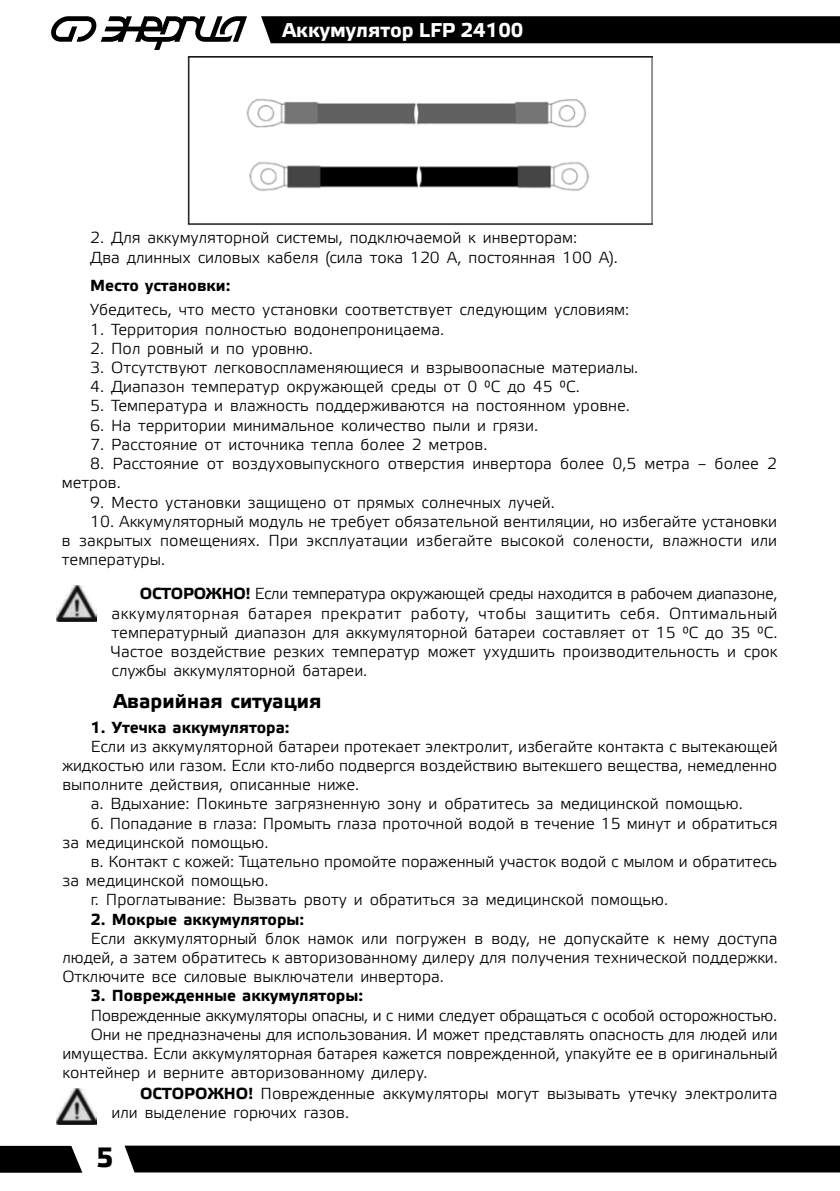
<style>
.page{position:relative;width:840px;height:1191px;background:#fff}
.page>*{position:absolute;margin:0;border:0;box-sizing:border-box;transform-origin:0 0}
.t1{font:700 28px "Etelka Text Pro";color:#000}
.t2{font:700 20px "Etelka Text Pro";color:#fff}
.t3{font:700 20px "Etelka Text Pro";color:#000}
.t4{font:16px/19.2px "Etelka Light Pro";color:#000;text-align:justify}
.t5{font:700 16px "Etelka Text Pro";color:#000}
.t6{font:16px "Etelka Light Pro";letter-spacing:-.02em;color:#000}
.s1{font-family:"Etelka Text Pro";font-weight:700}
</style>
<div class="page">
<div style="left:124px;top:1145px;width:715px;height:27px;background:#000"></div>
<svg style="left:0;top:1145px;width:82px;height:27px;background:#181818"></svg>
<div style="left:261px;top:16px;width:578px;height:27px;background:#000"></div>
<svg style="left:51px;top:16px;width:196px;height:34px"></svg>
<img style="left:187px;top:56px;width:465px;height:169px">
<img style="left:56px;top:585px;width:40px;height:36px">
<img style="left:56px;top:1088px;width:40px;height:36px">
<p class="t2" style="left:282px;top:19px;width:242px">Аккумулятор LFP 24100</p>
<p class="t4" style="left:90px;top:229px;width:529px">2. Для аккумуляторной системы, подключаемой к инверторам:<br>Два длинных силовых кабеля (сила тока 120 А, постоянная 100 А).</p>
<p class="t5" style="left:90px;top:277px;width:142px">Место установки:</p>
<p class="t4" style="left:90px;top:301px;width:540px">Убедитесь, что место установки соответствует следующим условиям:</p>
<p class="t4" style="left:90px;top:320px;width:355px">1. Территория полностью водонепроницаема.</p>
<p class="t4" style="left:90px;top:340px;width:224px">2. Пол ровный и по уровню.</p>
<p class="t4" style="left:90px;top:359px;width:549px">3. Отсутствуют легковоспламеняющиеся и взрывоопасные материалы.</p>
<p class="t4" style="left:90px;top:378px;width:491px">4. Диапазон температур окружающей среды от 0 °C до 45 °C.</p>
<p class="t4" style="left:90px;top:397px;width:541px">5. Температура и влажность поддерживаются на постоянном уровне.</p>
<p class="t4" style="left:90px;top:416px;width:449px">6. На территории минимальное количество пыли и грязи.</p>
<p class="t4" style="left:90px;top:436px;width:398px">7. Расстояние от источника тепла более 2 метров.</p>
<p class="t4" style="left:62px;top:455px;width:716px;text-indent:28px">8. Расстояние от воздуховыпускного отверстия инвертора более 0,5 метра – более 2 метров.</p>
<p class="t4" style="left:90px;top:493px;width:466px">9. Место установки защищено от прямых солнечных лучей.</p>
<p class="t4" style="left:62px;top:512px;width:716px;text-indent:28px">10. Аккумуляторный модуль не требует обязательной вентиляции, но избегайте установки в закрытых помещениях. При эксплуатации избегайте высокой солености, влажности или температуры.</p>
<p class="t4" style="left:111px;top:585px;width:667px;text-indent:28px"><span class="s1">ОСТОРОЖНО!</span> Если температура окружающей среды находится в рабочем диапазоне, аккумуляторная батарея прекратит работу, чтобы защитить себя. Оптимальный температурный диапазон для аккумуляторной батареи составляет от 15 °C до 35 °C.<br>Частое воздействие резких температур может ухудшить производительность и срок службы аккумуляторной батареи.</p>
<p class="t3" style="left:113px;top:690px;width:209px">Аварийная ситуация</p>
<p class="t5" style="left:91px;top:718px;width:200px">1. Утечка аккумулятора:</p>
<p class="t4" style="left:91px;top:737px;width:688px">Если из аккумуляторной батареи протекает электролит, избегайте контакта с вытекающей</p>
<p class="t4" style="left:62px;top:757px;width:715px">жидкостью или газом. Если кто-либо подвергся воздействию вытекшего вещества, немедленно</p>
<p class="t4" style="left:62px;top:776px;width:298px">выполните действия, описанные ниже.</p>
<p class="t4" style="left:91px;top:795px;width:653px">а. Вдыхание: Покиньте загрязненную зону и обратитесь за медицинской помощью.</p>
<p class="t4" style="left:91px;top:814px;width:687px">б. Попадание в глаза: Промыть глаза проточной водой в течение 15 минут и обратиться</p>
<p class="t4" style="left:62px;top:833px;width:208px">за медицинской помощью.</p>
<p class="t4" style="left:91px;top:853px;width:687px">в. Контакт с кожей: Тщательно промойте пораженный участок водой с мылом и обратитесь</p>
<p class="t4" style="left:62px;top:872px;width:208px">за медицинской помощью.</p>
<p class="t4" style="left:91px;top:891px;width:578px">г. Проглатывание: Вызвать рвоту и обратиться за медицинской помощью.</p>
<p class="t5" style="left:91px;top:910px;width:215px">2. Мокрые аккумуляторы:</p>
<p class="t4" style="left:62px;top:929px;width:716px;text-indent:28px">Если аккумуляторный блок намок или погружен в воду, не допускайте к нему доступа людей, а затем обратитесь к авторизованному дилеру для получения технической поддержки.<br>Отключите все силовые выключатели инвертора.</p>
<p class="t5" style="left:91px;top:987px;width:274px">3. Поврежденные аккумуляторы:</p>
<p class="t6" style="left:91px;top:1006px;width:687px">Поврежденные аккумуляторы опасны, и с ними следует обращаться с особой осторожностью.</p>
<p class="t4" style="left:91px;top:1025px;width:688px">Они не предназначены для использования. И может представлять опасность для людей или</p>
<p class="t4" style="left:62px;top:1045px;width:716px">имущества. Если аккумуляторная батарея кажется поврежденной, упакуйте ее в оригинальный</p>
<p class="t4" style="left:62px;top:1064px;width:366px">контейнер и верните авторизованному дилеру.</p>
<p class="t4" style="left:111px;top:1084px;width:667px;text-indent:28px"><span class="s1">ОСТОРОЖНО!</span> Поврежденные аккумуляторы могут вызывать утечку электролита или выделение горючих газов.</p>
<h1 class="t1" style="left:96px;top:1142px;width:19px">5</h1>
</div>
